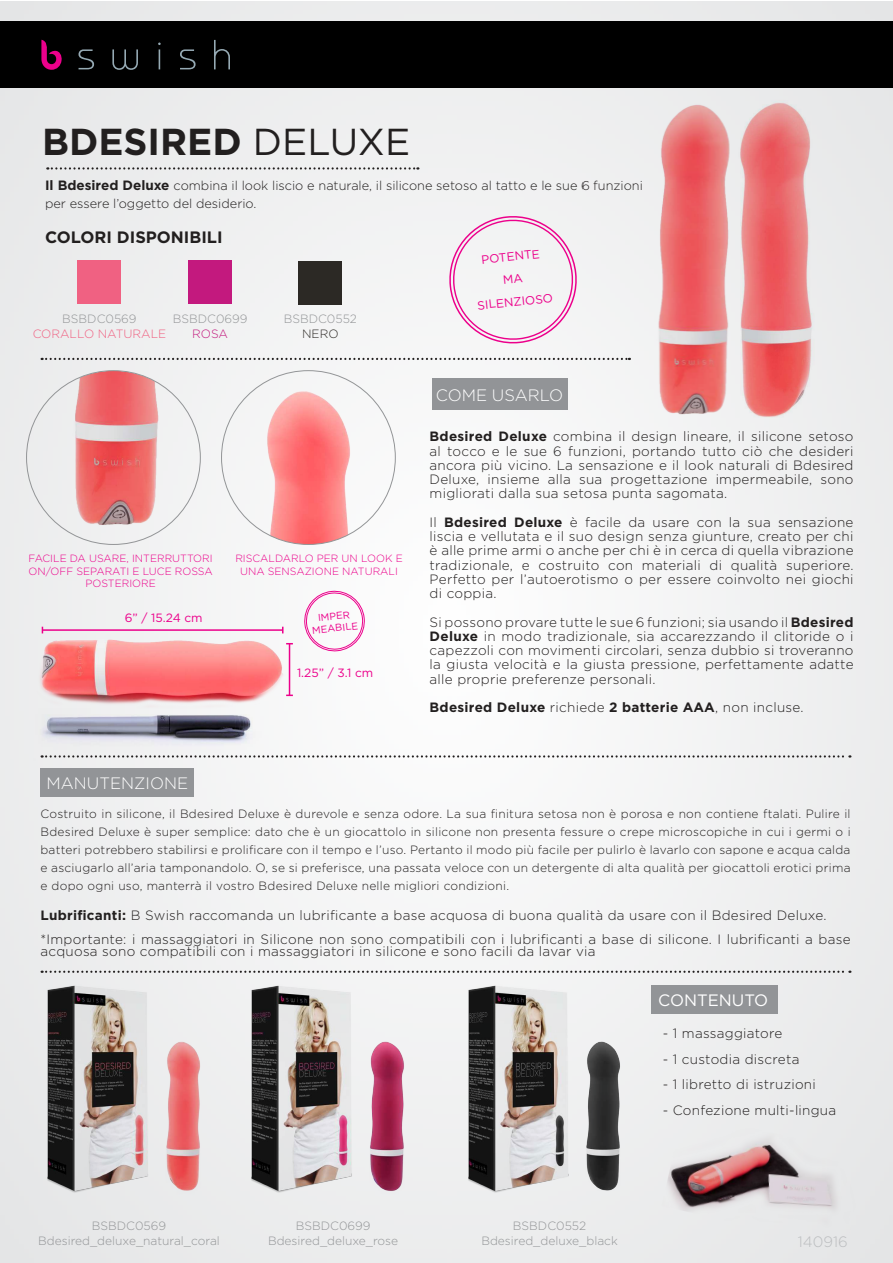
<style>
.page{position:relative;width:893px;height:1263px;background:#fff}
.page>*{position:absolute;margin:0;border:0;box-sizing:border-box;transform-origin:0 0}
.t1{font:700 37.5px "Gotham";color:#221f1f}
.t2{font:300 16.5px "Gotham";color:#fff}
.t3{font:700 16.5px "Gotham";color:#221f1f}
.t4{font:16.5px "Gotham";color:#fff}
.t5{font:300 15px "Gotham";color:#bbbdbf}
.t6{font:300 13.5px/14.2px "Gotham";letter-spacing:.02em;color:#221f1f;text-align:justify}
.t7{font:700 13.5px "Gotham";letter-spacing:.02em;color:#221f1f}
.t8{font:300 12.75px/18px "Gotham";color:#221f1f}
.t9{font:300 12px/18px "Gotham";letter-spacing:.02em;color:#221f1f;text-align:justify}
.t10{font:300 12px/14.4px "Gotham";color:#939597;text-align:center}
.t11{font:12px/22.5px "Gotham";color:#ec008b;text-align:center}
.t12{font:300 12px "Gotham";color:#f06182}
.t13{font:300 12px "Gotham";color:#c3197e}
.t14{font:300 12px "Gotham";color:#2c2925}
.t15{font:300 10.5px/12.6px "Gotham";color:#ec008b;text-align:center}
.t16{font:9.9px/11.9px "Gotham";color:#ec008b;text-align:center}
.s1{font-weight:400}
.s2{font-weight:700;font-size:13.5px}
.s3{font-weight:700}
.s4{font-weight:300}
</style>
<div class="page">
<img style="left:1px;top:1px;width:891px;height:1262px">
<img style="left:239px;top:965px;width:189px;height:244px">
<div style="left:1px;top:21px;width:892px;height:66px;background:#000"></div>
<svg style="left:78px;top:49px;width:16px;height:20px"></svg>
<svg style="left:112px;top:49px;width:26px;height:21px"></svg>
<svg style="left:158px;top:43px;width:3px;height:26px"></svg>
<svg style="left:180px;top:49px;width:16px;height:20px"></svg>
<svg style="left:214px;top:40px;width:16px;height:29px"></svg>
<svg style="left:41px;top:40px;width:21px;height:30px"></svg>
<svg style="left:47px;top:167px;width:371px;height:3px"></svg>
<svg style="left:224px;top:971px;width:626px;height:2px"></svg>
<svg style="left:263px;top:755px;width:587px;height:3px"></svg>
<svg style="left:42px;top:358px;width:543px;height:2px"></svg>
<img style="left:222px;top:371px;width:173px;height:173px;border-radius:87px">
<img style="left:27px;top:371px;width:173px;height:173px;border-radius:87px">
<div style="left:432px;top:378px;width:135px;height:32px;background:#929497"></div>
<div style="left:41px;top:768px;width:153px;height:29px;background:#929497"></div>
<div style="left:651px;top:985px;width:127px;height:29px;background:#929497"></div>
<div style="left:188px;top:260px;width:44px;height:44px;background:#c3197e"></div>
<div style="left:298px;top:261px;width:44px;height:44px;background:#2c2925"></div>
<div style="left:77px;top:260px;width:44px;height:44px;background:#f06182"></div>
<img style="left:585px;top:87px;width:144px;height:336px">
<img style="left:729px;top:87px;width:127px;height:336px">
<svg style="left:303px;top:590px;width:63px;height:62px"></svg>
<img style="left:662px;top:1112px;width:203px;height:136px">
<svg style="left:447px;top:213px;width:132px;height:133px"></svg>
<img style="left:37px;top:631px;width:260px;height:80px">
<hr style="left:42px;top:629px;width:241px;height:2px;background:#ec008b">
<hr style="left:289px;top:644px;width:1px;height:51px;background:#ec008b">
<img style="left:34px;top:697px;width:229px;height:64px">
<img style="left:34px;top:965px;width:190px;height:244px">
<img style="left:455px;top:965px;width:189px;height:244px">
<h1 class="t1" style="left:42px;top:124px;width:370px">BDESIRED <span class="s1">DELUXE</span></h1>
<p class="t8" style="left:45px;top:177px;width:599px"><span class="s2">Il Bdesired Deluxe</span> combina il look liscio e naturale, il silicone setoso al tatto e le sue 6 funzioni per essere l’oggetto del desiderio.</p>
<p class="t3" style="left:45px;top:230px;width:179px">COLORI DISPONIBILI</p>
<p class="t10" style="left:62px;top:312px;width:76px">BSBDC0569</p>
<p class="t12" style="left:33px;top:328px;width:135px">CORALLO NATURALE</p>
<p class="t10" style="left:173px;top:312px;width:76px">BSBDC0699</p>
<p class="t13" style="left:192px;top:328px;width:37px">ROSA</p>
<p class="t10" style="left:284px;top:313px;width:75px">BSBDC0552</p>
<p class="t14" style="left:302px;top:328px;width:38px">NERO</p>
<p class="t15" style="left:28px;top:553px;width:186px">FACILE DA USARE, INTERRUTTORI<br>ON/OFF SEPARATI E LUCE ROSSA<br>POSTERIORE</p>
<p class="t15" style="left:235px;top:553px;width:169px">RISCALDARLO PER UN LOOK E<br>UNA SENSAZIONE NATURALI</p>
<p class="t11" style="left:125px;top:607px;width:79px">6” / 15.24 cm</p>
<p class="t2" style="left:46px;top:776px;width:143px">MANUTENZIONE</p>
<p class="t16" style="left:310px;top:613px;width:47px;rotate:-6deg">IMPER<br>MEABILE</p>
<p class="t11" style="left:297px;top:662px;width:78px">1.25” / 3.1 cm</p>
<p class="t11" style="left:472px;top:250px;width:77px;rotate:-6deg">POTENTE<br>MA<br>SILENZIOSO</p>
<p class="t2" style="left:436px;top:388px;width:129px">COME USARLO</p>
<p class="t6" style="left:430px;top:430px;width:425px"><span class="s3">Bdesired Deluxe</span> combina il design lineare, il silicone setoso al tocco e le sue 6 funzioni, portando tutto ciò che desideri ancora più vicino. La sensazione e il look naturali di Bdesired Deluxe, insieme alla sua progettazione impermeabile, sono migliorati dalla sua setosa punta sagomata.</p>
<p class="t6" style="left:430px;top:516px;width:425px">Il <span class="s3">Bdesired Deluxe</span> è facile da usare con la sua sensazione liscia e vellutata e il suo design senza giunture, creato per chi è alle prime armi o anche per chi è in cerca di quella vibrazione tradizionale, e costruito con materiali di qualità superiore.<br>Perfetto per l’autoerotismo o per essere coinvolto nei giochi di coppia.</p>
<p class="t6" style="left:430px;top:615px;width:425px">Si possono provare tutte le sue 6 funzioni; sia usando il <span class="s3">Bdesired Deluxe</span> in modo tradizionale, sia accarezzando il clitoride o i capezzoli con movimenti circolari, senza dubbio si troveranno la giusta velocità e la giusta pressione, perfettamente adatte alle proprie preferenze personali.</p>
<p class="t7" style="left:430px;top:701px;width:376px">Bdesired Deluxe <span class="s4">richiede</span> 2 batterie AAA<span class="s4">, non incluse.</span></p>
<p class="t9" style="left:40px;top:806px;width:812px">Costruito in silicone, il Bdesired Deluxe è durevole e senza odore. La sua finitura setosa non è porosa e non contiene ftalati. Pulire il Bdesired Deluxe è super semplice: dato che è un giocattolo in silicone non presenta fessure o crepe microscopiche in cui i germi o i batteri potrebbero stabilirsi e prolificare con il tempo e l’uso. Pertanto il modo più facile per pulirlo è lavarlo con sapone e acqua calda e asciugarlo all’aria tamponandolo. O, se si preferisce, una passata veloce con un detergente di alta qualità per giocattoli erotici prima e dopo ogni uso, manterrà il vostro Bdesired Deluxe nelle migliori condizioni.</p>
<p class="t6" style="left:40px;top:904px;width:812px;line-height:24px"><span class="s3">Lubrificanti:</span> B Swish raccomanda un lubrificante a base acquosa di buona qualità da usare con il Bdesired Deluxe. *Importante: i massaggiatori in Silicone non sono compatibili con i lubrificanti a base di silicone. I lubrificanti a base</p>
<p class="t6" style="left:40px;top:945px;width:557px">acquosa sono compatibili con i massaggiatori in silicone e sono facili da lavar via</p>
<p class="t4" style="left:658px;top:993px;width:111px">CONTENUTO</p>
<p class="t10" style="left:38px;top:1220px;width:183px">BSBDC0569<br>Bdesired_deluxe_natural_coral</p>
<p class="t10" style="left:481px;top:1220px;width:138px">BSBDC0552<br>Bdesired_deluxe_black</p>
<p class="t10" style="left:268px;top:1220px;width:132px">BSBDC0699<br>Bdesired_deluxe_rose</p>
<p class="t6" style="left:663px;top:1027px;width:121px">- 1 massaggiatore</p>
<p class="t6" style="left:663px;top:1052px;width:138px">- 1 custodia discreta</p>
<p class="t6" style="left:663px;top:1078px;width:155px">- 1 libretto di istruzioni</p>
<p class="t6" style="left:663px;top:1103px;width:175px">- Confezione multi-lingua</p>
<p class="t5" style="left:798px;top:1235px;width:51px">140916</p>
</div>
